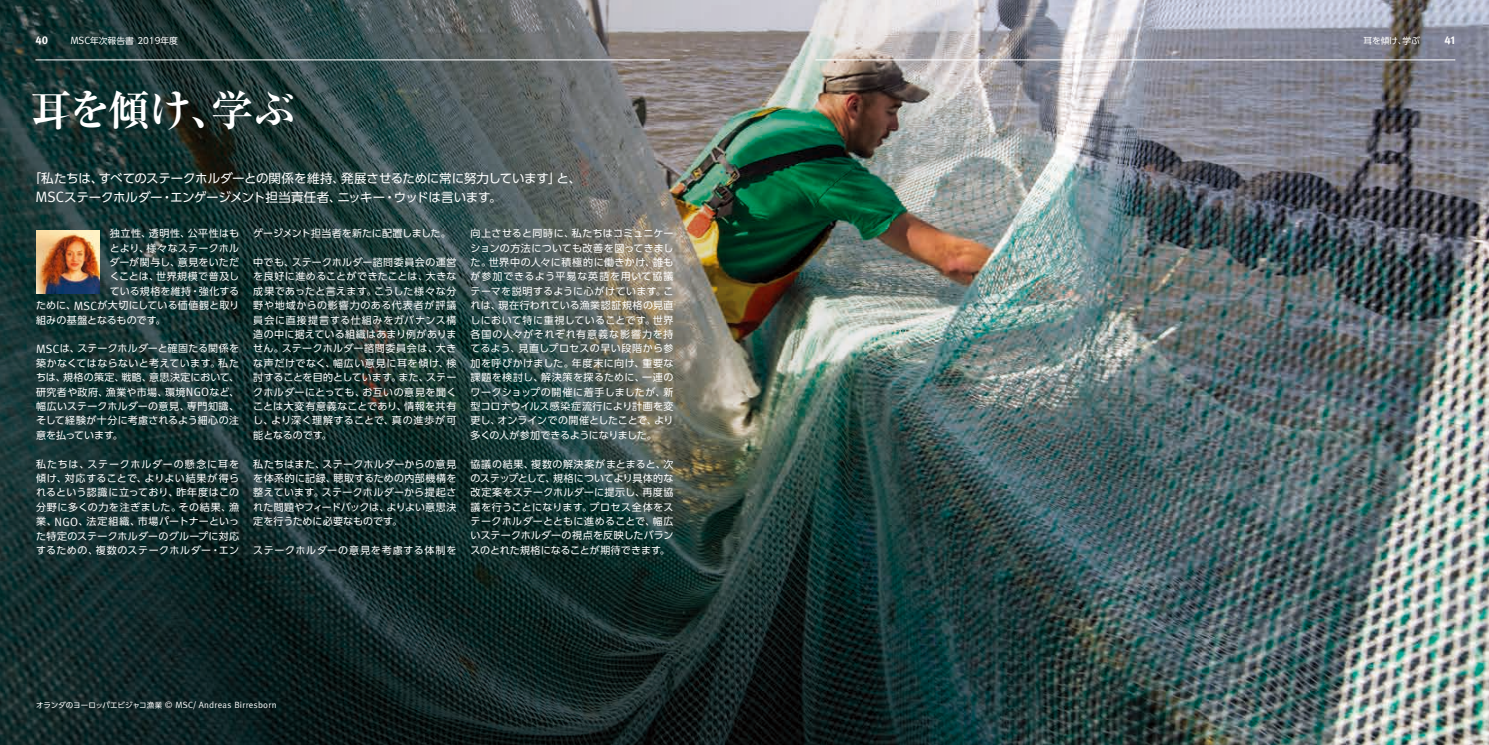
<style>
.page{position:relative;width:1489px;height:745px;background:#fff}
.page>*{position:absolute;margin:0;border:0;box-sizing:border-box;transform-origin:0 0}
.t1{font:700 42.5px "Ryumin Pro";letter-spacing:-.055em;color:#fff}
.t2{font:12.5px/18.8px "UD Shin Go Pro";letter-spacing:-.02em;color:#fff}
.t3{font:700 11.25px "Meta Pro";color:#fff}
.t4{font:10px/14.4px "UD Shin Go Pro";letter-spacing:.015em;color:#fff;text-align:justify}
.t5{font:10px "UD Shin Go Pro";letter-spacing:-.015em;color:#fff}
.t6{font:10px "UD Shin Go Pro";letter-spacing:.075em;color:#fff}
.t7{font:10px "UD Shin Go Pro";letter-spacing:.05em;color:#fff}
.t8{font:10px "UD Shin Go Pro";letter-spacing:.04em;color:#fff}
.t9{font:9px "Meta";letter-spacing:.035em;color:#fff}
.t10{font:8.75px "UD Shin Go Pro";color:#fff}
.s1{font-family:"Meta";font-size:10.5px}
.s2{font-family:"Meta";font-size:15px}
.s3{font-family:"Meta";font-size:12px}
.s4{font-family:"UD Shin Go Pro";font-size:7.5px}
</style>
<div class="page">
<img style="left:1056px;top:0;width:432px;height:744px">
<img style="left:0;top:0;width:1056px;height:744px">
<img style="left:36px;top:230px;width:63px;height:63px">
<hr style="left:815px;top:60px;width:640px;height:1px;background:#fff">
<hr style="left:35px;top:60px;width:635px;height:1px;background:#fff">
<p class="t3" style="left:35px;top:33px;width:14px">40</p>
<p class="t10" style="left:71px;top:33px;width:109px"><span class="s1">MSC</span>年次報告書 2019年度</p>
<p class="t10" style="left:1363px;top:33px;width:58px">耳を傾け、学ぶ</p>
<p class="t3" style="left:1444px;top:33px;width:12px">41</p>
<h1 class="t1" style="left:30px;top:76px;width:267px">耳を傾け、学ぶ</h1>
<p class="t2" style="left:35px;top:168px;width:547px;text-indent:-7px">「私たちは、すべてのステークホルダーとの関係を維持、発展させるために常に努力しています」と、<br><span class="s2">MSC</span>ステークホルダー・エンゲージメント担当責任者、ニッキー・ウッドは言います。</p>
<p class="t7" style="left:110px;top:225px;width:131px">独立性、透明性、公平性はも</p>
<p class="t4" style="left:110px;top:240px;width:131px">とより、様々なステークホル</p>
<p class="t4" style="left:110px;top:254px;width:131px">ダーが関与し、意見をいただ</p>
<p class="t8" style="left:110px;top:268px;width:131px">くことは、世界規模で普及し</p>
<p class="t4" style="left:110px;top:283px;width:131px">ている規格を維持・強化する</p>
<p class="t4" style="left:36px;top:298px;width:204px">ために、<span class="s3">MSC</span>が大切にしている価値観と取り</p>
<p class="t4" style="left:36px;top:312px;width:131px">組みの基盤となるものです。</p>
<p class="t4" style="left:36px;top:341px;width:204px"><span class="s3">MSC</span>は、ステークホルダーと確固たる関係を築かなくてはならないと考えています。私たちは、規格の策定、戦略、意思決定において、研究者や政府、漁業や市場、環境<span class="s3">NGO</span>など、幅広いステークホルダーの意見、専門知識、そして経験が十分に考慮されるよう細心の注意を払っています。</p>
<p class="t4" style="left:36px;top:456px;width:204px">私たちは、ステークホルダーの懸念に耳を傾け、対応することで、よりよい結果が得られるという認識に立っており、昨年度はこの分野に多くの力を注ぎました。その結果、漁業、<span class="s3">NGO</span>、法定組織、市場パートナーといった特定のステークホルダーのグループに対応するための、複数のステークホルダー・エン</p>
<p class="t5" style="left:253px;top:225px;width:199px">ゲージメント担当者を新たに配置しました。</p>
<p class="t4" style="left:253px;top:254px;width:204px">中でも、ステークホルダー諮問委員会の運営を良好に進めることができたことは、大きな成果であったと言えます。こうした様々な分野や地域からの影響力のある代表者が評議員会に直接提言する仕組みをガバナンス構造の中に据えている組織はあまり例がありません。ステークホルダー諮問委員会は、大きな声だけでなく、幅広い意見に耳を傾け、検討することを目的としています。また、ステークホルダーにとっても、お互いの意見を聞くことは大変有意義なことであり、情報を共有し、より深く理解することで、真の進歩が可能となるのです。</p>
<p class="t4" style="left:253px;top:456px;width:204px">私たちはまた、ステークホルダーからの意見を体系的に記録、聴取するための内部機構を整えています。ステークホルダーから提起された問題やフィードバックは、よりよい意思決定を行うために必要なものです。</p>
<p class="t6" style="left:253px;top:541px;width:204px">ステークホルダーの意見を考慮する体制を</p>
<p class="t4" style="left:470px;top:226px;width:204px">向上させると同時に、私たちはコミュニケーションの方法についても改善を図ってきました。世界中の人々に積極的に働きかけ、誰もが参加できるよう平易な英語を用いて協議テーマを説明するように心がけています。これは、現在行われている漁業認証規格の見直しにおいて特に重視していることです。世界各国の人々がそれぞれ有意義な影響力を持てるよう、見直しプロセスの早い段階から参加を呼びかけました。年度末に向け、重要な課題を検討し、解決策を探るために、一連のワークショップの開催に着手しましたが、新型コロナウイルス感染症流行により計画を変更し、オンラインでの開催としたことで、より多くの人が参加できるようになりました。</p>
<p class="t4" style="left:470px;top:456px;width:204px">協議の結果、複数の解決案がまとまると、次のステップとして、規格についてより具体的な改定案をステークホルダーに提示し、再度協議を行うことになります。プロセス全体をステークホルダーとともに進めることで、幅広いステークホルダーの視点を反映したバランスのとれた規格になることが期待できます。</p>
<p class="t9" style="left:36px;top:699px;width:242px"><span class="s4">オランダのヨーロッパエビジャコ漁業</span> © MSC/ Andreas Birresborn</p>
</div>
